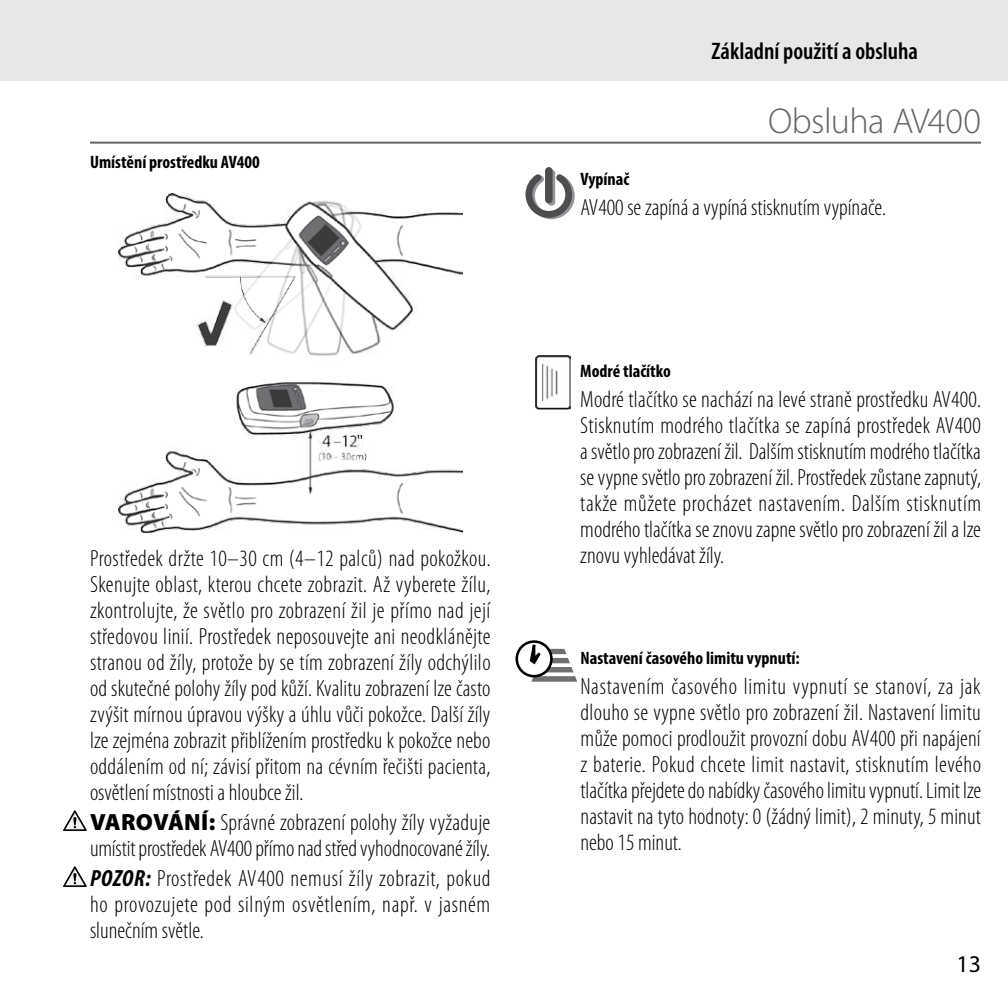
<style>
.page{position:relative;width:1008px;height:1008px;background:#fff}
.page>*{position:absolute;margin:0;border:0;box-sizing:border-box;transform-origin:0 0}
.t1{font:300 36px "Myriad Pro";letter-spacing:-.015em;color:#636466}
.t2{font:600 condensed 24px "Myriad Pro";color:#000}
.t3{font:24px "Myriad Pro";color:#000}
.t4{font:300 condensed 23.6px/26px "Myriad Pro";color:#000;text-align:justify}
.t5{font:700 condensed 18px "Myriad Pro";color:#000}
.s1{font-weight:900;font-stretch:normal}
.s2{font-weight:700;font-style:italic}
</style>
<div class="page">
<hr style="left:0;top:0;width:3px;height:81px;background:#e6e7e8">
<div style="left:3px;top:0;width:1005px;height:81px;background:#e6e7e8"></div>
<svg style="left:63px;top:810px;width:24px;height:21px"></svg>
<svg style="left:63px;top:866px;width:24px;height:21px"></svg>
<hr style="left:90px;top:142px;width:891px;height:2px;background:#636466">
<svg style="left:526px;top:174px;width:49px;height:45px"></svg>
<div style="left:545px;top:167px;width:8px;height:36px;background:#4d4d4f;border-radius:4px"></div>
<div style="left:516px;top:640px;width:37px;height:37px;border:3px solid #000;border-radius:50%"></div>
<svg style="left:530px;top:645px;width:47px;height:37px"></svg>
<img style="left:536px;top:356px;width:35px;height:54px">
<img style="left:118px;top:193px;width:344px;height:339px">
<p class="t5" style="left:90px;top:156px;width:171px">Umístění prostředku AV400</p>
<p class="t4" style="left:90px;top:545px;width:402px">Prostředek držte 10–30 cm (4–12 palců) nad pokožkou.<br>Skenujte oblast, kterou chcete zobrazit. Až vyberete žílu, zkontrolujte, že světlo pro zobrazení žil je přímo nad její středovou linií. Prostředek neposouvejte ani neodklánějte stranou od žíly, protože by se tím zobrazení žíly odchýlilo od skutečné polohy žíly pod kůží. Kvalitu zobrazení lze často zvýšit mírnou úpravou výšky a úhlu vůči pokožce. Další žíly lze zejména zobrazit přiblížením prostředku k pokožce nebo oddálením od ní; závisí přitom na cévním řečišti pacienta, osvětlení místnosti a hloubce žil.</p>
<p class="t4" style="left:90px;top:809px;width:402px"><span class="s1">VAROVÁNÍ:</span> Správné zobrazení polohy žíly vyžaduje umístit prostředek AV400 přímo nad střed vyhodnocované žíly.</p>
<p class="t4" style="left:90px;top:865px;width:402px"><span class="s2">POZOR:</span> Prostředek AV400 nemusí žíly zobrazit, pokud ho provozujete pod silným osvětlením, např. v jasném slunečním světle.</p>
<p class="t2" style="left:712px;top:42px;width:208px">Základní použití a obsluha</p>
<h1 class="t1" style="left:768px;top:103px;width:214px">Obsluha AV400</h1>
<p class="t5" style="left:580px;top:172px;width:50px">Vypínač</p>
<p class="t4" style="left:580px;top:195px;width:307px">AV400 se zapíná a vypíná stisknutím vypínače.</p>
<p class="t5" style="left:580px;top:364px;width:92px">Modré tlačítko</p>
<p class="t4" style="left:580px;top:387px;width:402px">Modré tlačítko se nachází na levé straně prostředku AV400.<br>Stisknutím modrého tlačítka se zapíná prostředek AV400 a světlo pro zobrazení žil. Dalším stisknutím modrého tlačítka se vypne světlo pro zobrazení žil. Prostředek zůstane zapnutý, takže můžete procházet nastavením. Dalším stisknutím modrého tlačítka se znovu zapne světlo pro zobrazení žil a lze znovu vyhledávat žíly.</p>
<p class="t5" style="left:580px;top:651px;width:221px">Nastavení časového limitu vypnutí:</p>
<p class="t4" style="left:580px;top:674px;width:402px">Nastavením časového limitu vypnutí se stanoví, za jak dlouho se vypne světlo pro zobrazení žil. Nastavení limitu může pomoci prodloužit provozní dobu AV400 při napájení z baterie. Pokud chcete limit nastavit, stisknutím levého tlačítka přejdete do nabídky časového limitu vypnutí. Limit lze nastavit na tyto hodnoty: 0 (žádný limit), 2 minuty, 5 minut nebo 15 minut.</p>
<p class="t3" style="left:956px;top:952px;width:26px">13</p>
</div>
